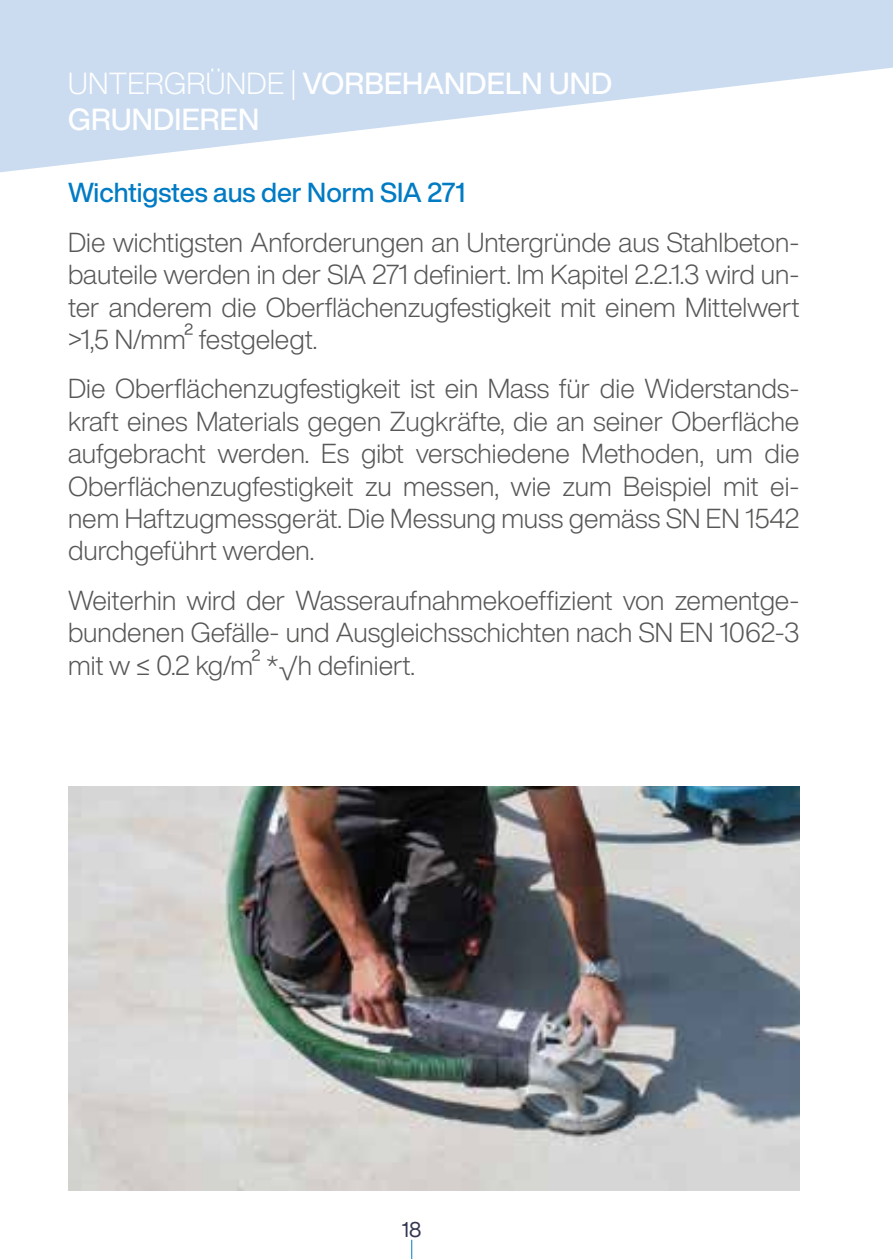
<style>
.page{position:relative;width:893px;height:1259px;background:#fff}
.page>*{position:absolute;margin:0;border:0;box-sizing:border-box;transform-origin:0 0}
.t1{font:500 30px/36px "Helvetica Now Display";letter-spacing:.01em;color:#fff}
.t2{font:300 27px/32.4px "Helvetica Now Display";color:#575756;text-align:justify}
.t3{font:500 27px "Helvetica Now Display";color:#007bc4}
.t4{font:21px "Helvetica Now Display";color:#333651}
.s1{font-weight:300}
</style>
<div class="page">
<svg style="left:411px;top:1239px;width:1px;height:20px"></svg>
<svg style="left:0;top:0;width:893px;height:173px;fill:#cbdcf1"></svg>
<img style="left:68px;top:787px;width:731px;height:404px">
<p class="t1" style="left:68px;top:65px;width:546px"><span class="s1">UNTERGRÜNDE |</span> VORBEHANDELN UND<br>GRUNDIEREN</p>
<p class="t3" style="left:68px;top:174px;width:399px">Wichtigstes aus der Norm SIA 271</p>
<p class="t2" style="left:68px;top:226px;width:733px">Die wichtigsten Anforderungen an Untergründe aus Stahlbeton&shy;bauteile werden in der SIA 271 definiert. Im Kapitel 2.2.1.3 wird un&shy;ter anderem die Oberflächenzugfestigkeit mit einem Mittelwert &gt;1,5 N/mm² festgelegt.</p>
<p class="t2" style="left:68px;top:372px;width:733px">Die Oberflächenzugfestigkeit ist ein Mass für die Widerstands&shy;kraft eines Materials gegen Zugkräfte, die an seiner Oberfläche aufgebracht werden. Es gibt verschiedene Methoden, um die Oberflächenzugfestigkeit zu messen, wie zum Beispiel mit ei&shy;nem Haftzugmessgerät. Die Messung muss gemäss SN EN 1542 durchgeführt werden.</p>
<p class="t2" style="left:68px;top:584px;width:733px">Weiterhin wird der Wasseraufnahmekoeffizient von zementge&shy;bundenen Gefälle- und Ausgleichsschichten nach SN EN 1062-3 mit w ≤ 0.2 kg/m² *√h definiert.</p>
<p class="t4" style="left:402px;top:1215px;width:21px">18</p>
</div>
